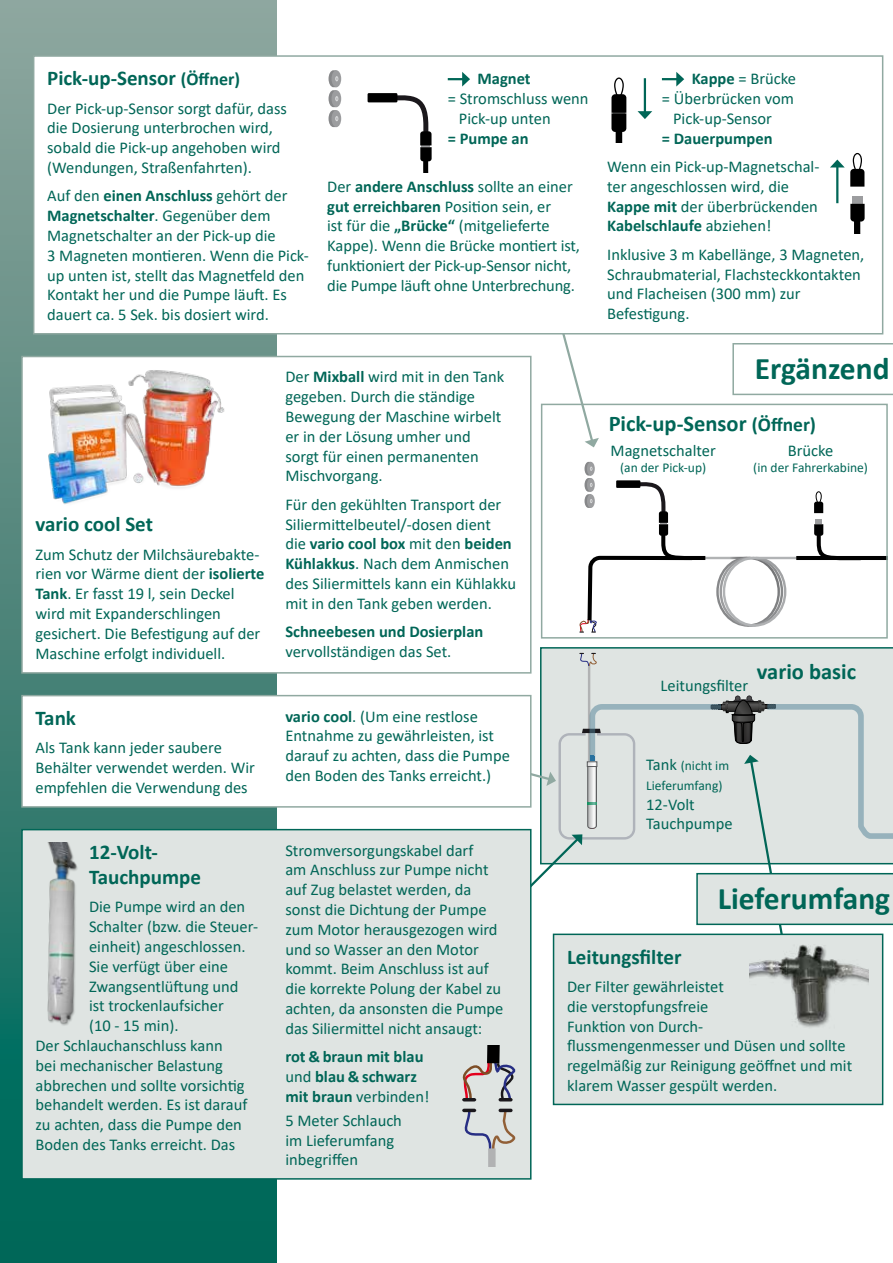
<style>
.page{position:relative;width:893px;height:1263px;background:#fff}
.page>*{position:absolute;margin:0;border:0;box-sizing:border-box;transform-origin:0 0}
.t1{font:700 31.5px "Calibri";color:#006657}
.t2{font:700 22.5px "Calibri";color:#006657}
.t3{font:700 21px/25.2px "Calibri";color:#006657}
.t4{font:16.5px/19.8px "Calibri";color:#006657}
.t5{font:700 16.5px/19.8px "Calibri";color:#006657}
.t6{font:13.5px/19.8px "Calibri";color:#006657}
.s1{font-size:18px}
.s2{font-weight:700}
.s3{font-size:19.5px}
.s4{font-size:16.5px}
.s5{font-weight:400}
</style>
<div class="page">
<div style="left:0;top:0;width:276px;height:1263px;background:linear-gradient(to bottom,#96a59e,#006455)"></div>
<div style="left:540px;top:647px;width:353px;height:48px;background:#dfe4e2"></div>
<hr style="left:754px;top:557px;width:49px;height:2px;background:#b1b3b5">
<svg style="left:715px;top:556px;width:73px;height:71px"></svg>
<hr style="left:796px;top:556px;width:91px;height:4px;background:#000">
<svg style="left:814px;top:491px;width:9px;height:22px"></svg>
<svg style="left:579px;top:462px;width:130px;height:171px"></svg>
<svg style="left:814px;top:520px;width:47px;height:41px"></svg>
<div style="left:541px;top:404px;width:347px;height:235px;border:2px solid #90a9a1"></div>
<div style="left:22px;top:356px;width:509px;height:317px;background:#fff"></div>
<div style="left:21px;top:356px;width:510px;height:318px;border:2px solid #90a9a1"></div>
<img style="left:48px;top:370px;width:177px;height:134px">
<div style="left:22px;top:830px;width:509px;height:349px;background:#dfe4e2"></div>
<div style="left:21px;top:829px;width:510px;height:350px;border:2px solid #006657"></div>
<svg style="left:463px;top:1108px;width:53px;height:40px"></svg>
<div style="left:488px;top:1148px;width:8px;height:18px;background:#b1b2b3"></div>
<hr style="left:462px;top:1109px;width:14px;height:3px;background:#1b181c;border-radius:2px">
<hr style="left:499px;top:1109px;width:14px;height:3px;background:#1b181c;border-radius:2px">
<svg style="left:462px;top:1046px;width:54px;height:56px"></svg>
<hr style="left:462px;top:1098px;width:14px;height:3px;background:#1b181c;border-radius:2px">
<hr style="left:499px;top:1098px;width:14px;height:3px;background:#1b181c;border-radius:2px">
<img style="left:47px;top:842px;width:31px;height:184px">
<div style="left:554px;top:934px;width:329px;height:170px;background:#dfe4e2"></div>
<div style="left:553px;top:933px;width:330px;height:172px;border:2px solid #006657"></div>
<img style="left:791px;top:983px;width:40px;height:45px">
<svg style="left:537px;top:334px;width:62px;height:113px"></svg>
<div style="left:34px;top:56px;width:849px;height:278px;background:#fff"></div>
<svg style="left:448px;top:72px;width:22px;height:15px"></svg>
<svg style="left:662px;top:72px;width:22px;height:15px"></svg>
<div style="left:33px;top:55px;width:850px;height:279px;border:2px solid #90a9a1"></div>
<svg style="left:369px;top:93px;width:63px;height:79px"></svg>
<div style="left:368px;top:93px;width:29px;height:9px;background:#000;border-radius:2px"></div>
<svg style="left:331px;top:90px;width:10px;height:17px"></svg>
<svg style="left:331px;top:110px;width:10px;height:17px"></svg>
<svg style="left:331px;top:70px;width:10px;height:17px"></svg>
<svg style="left:329px;top:70px;width:9px;height:57px"></svg>
<svg style="left:611px;top:77px;width:16px;height:66px"></svg>
<hr style="left:644px;top:78px;width:2px;height:35px;background:#006657">
<svg style="left:637px;top:111px;width:15px;height:8px"></svg>
<div style="left:852px;top:197px;width:11px;height:7px;background:#9c9d9f"></div>
<svg style="left:850px;top:204px;width:15px;height:29px"></svg>
<hr style="left:836px;top:166px;width:2px;height:37px;background:#006657">
<svg style="left:830px;top:152px;width:34px;height:35px"></svg>
<div style="left:22px;top:696px;width:509px;height:111px;background:#fff"></div>
<div style="left:21px;top:695px;width:510px;height:113px;border:2px solid #90a9a1"></div>
<svg style="left:732px;top:343px;width:161px;height:52px"></svg>
<svg style="left:447px;top:695px;width:446px;height:288px"></svg>
<p class="t3" style="left:47px;top:65px;width:194px">Pick-up-Sensor <span class="s1">(Öffner)</span></p>
<p class="t4" style="left:47px;top:98px;width:241px">Der Pick-up-Sensor sorgt dafür, dass die Dosierung unterbrochen wird, sobald die Pick-up angehoben wird (Wendungen, Straßenfahrten).</p>
<p class="t4" style="left:47px;top:185px;width:263px">Auf den <span class="s2">einen Anschluss</span> gehört der <span class="s2">Magnetschalter</span>. Gegenüber dem Magnetschalter an der Pick-up die<br>3 Magneten montieren. Wenn die Pick&shy;up unten ist, stellt das Magnetfeld den Kontakt her und die Pumpe läuft. Es dauert ca. 5 Sek. bis dosiert wird.</p>
<p class="t5" style="left:478px;top:69px;width:55px">Magnet</p>
<p class="t4" style="left:459px;top:88px;width:131px;text-indent:-11px">= Stromschluss wenn<br>Pick-up unten</p>
<p class="t5" style="left:448px;top:128px;width:82px">= Pumpe an</p>
<p class="t4" style="left:327px;top:176px;width:254px">Der <span class="s2">andere Anschluss</span> sollte an einer <span class="s2">gut erreichbaren</span> Position sein, er<br>ist für die <span class="s2">„Brücke“</span> (mitgelieferte Kappe). Wenn die Brücke montiert ist, funktioniert der Pick-up-Sensor nicht, die Pumpe läuft ohne Unterbrechung.</p>
<p class="t3" style="left:36px;top:511px;width:119px">vario cool Set</p>
<p class="t4" style="left:36px;top:544px;width:230px">Zum Schutz der Milchsäurebakte&shy;rien vor Wärme dient der <span class="s2">isolierte<br>Tank</span>. Er fasst 19 l, sein Deckel wird mit Expanderschlingen gesichert. Die Befestigung auf der<br>Maschine erfolgt individuell.</p>
<p class="t3" style="left:36px;top:705px;width:42px">Tank</p>
<p class="t4" style="left:36px;top:737px;width:221px">Als Tank kann jeder saubere<br>Behälter verwendet werden. Wir empfehlen die Verwendung des</p>
<p class="t4" style="left:285px;top:367px;width:220px">Der <span class="s2">Mixball</span> wird mit in den Tank gegeben. Durch die ständige<br>Bewegung der Maschine wirbelt er in der Lösung umher und sorgt für einen permanenten<br>Mischvorgang.</p>
<p class="t4" style="left:285px;top:494px;width:232px">Für den gekühlten Transport der<br>Siliermittelbeutel/-dosen dient<br>die <span class="s2">vario cool box</span> mit den <span class="s2">beiden<br>Kühlakkus</span>. Nach dem Anmischen des Siliermittels kann ein Kühlakku mit in den Tank geben werden.</p>
<p class="t5" style="left:285px;top:621px;width:199px">Schneebesen und Dosierplan</p>
<p class="t4" style="left:285px;top:641px;width:167px">vervollständigen das Set.</p>
<p class="t4" style="left:285px;top:706px;width:226px"><span class="s2">vario cool</span>. (Um eine restlose<br>Entnahme zu gewährleisten, ist darauf zu achten, dass die Pumpe den Boden des Tanks erreicht.)</p>
<p class="t4" style="left:692px;top:69px;width:106px"><span class="s2">Kappe</span> = Brücke</p>
<p class="t4" style="left:662px;top:88px;width:133px">= Überbrücken vom</p>
<p class="t4" style="left:673px;top:108px;width:100px">Pick-up-Sensor</p>
<p class="t5" style="left:662px;top:128px;width:112px">= Dauerpumpen</p>
<p class="t4" style="left:607px;top:156px;width:214px">Wenn ein Pick-up-Magnetschal&shy;ter angeschlossen wird, die<br><span class="s2">Kappe mit</span> der überbrückenden<br><span class="s2">Kabelschlaufe</span> abziehen!</p>
<p class="t4" style="left:607px;top:244px;width:259px">Inklusive 3 m Kabellänge, 3 Magneten,<br>Schraubmaterial, Flachsteckkontakten und Flacheisen (300 mm) zur<br>Befestigung.</p>
<h1 class="t1" style="left:755px;top:347px;width:136px">Ergänzend</h1>
<h2 class="t2" style="left:609px;top:408px;width:209px">Pick-up-Sensor <span class="s3">(Öffner)</span></h2>
<p class="t4" style="left:611px;top:440px;width:107px">Magnetschalter</p>
<p class="t6" style="left:620px;top:458px;width:88px">(an der Pick-up)</p>
<p class="t4" style="left:788px;top:440px;width:47px">Brücke</p>
<p class="t6" style="left:753px;top:458px;width:116px">(in der Fahrerkabine)</p>
<p class="t4" style="left:660px;top:675px;width:89px">Leitungsfilter</p>
<h2 class="t2" style="left:757px;top:655px;width:101px">vario basic</h2>
<p class="t6" style="left:646px;top:755px;width:84px"><span class="s4">Tank</span> (nicht im<br>Lieferumfang)</p>
<p class="t4" style="left:646px;top:794px;width:88px">12-Volt<br>Tauchpumpe</p>
<p class="t3" style="left:89px;top:839px;width:113px">12-Volt-<br>Tauchpumpe</p>
<p class="t4" style="left:89px;top:897px;width:158px">Die Pumpe wird an den</p>
<p class="t4" style="left:89px;top:916px;width:171px">Schalter (bzw. die Steuer-</p>
<p class="t4" style="left:89px;top:936px;width:158px">einheit) angeschlossen.</p>
<p class="t4" style="left:89px;top:956px;width:140px">Sie verfügt über eine</p>
<p class="t4" style="left:89px;top:976px;width:151px">Zwangsentlüftung und</p>
<p class="t4" style="left:89px;top:996px;width:136px">ist trockenlaufsicher</p>
<p class="t4" style="left:89px;top:1015px;width:91px">(10 - 15 min).</p>
<p class="t4" style="left:36px;top:1035px;width:189px">Der Schlauchanschluss kann</p>
<p class="t4" style="left:36px;top:1055px;width:189px">bei mechanischer Belastung</p>
<p class="t4" style="left:36px;top:1075px;width:211px">abbrechen und sollte vorsichtig</p>
<p class="t4" style="left:36px;top:1095px;width:214px">behandelt werden. Es ist darauf</p>
<p class="t4" style="left:36px;top:1114px;width:208px">zu achten, dass die Pumpe den</p>
<p class="t4" style="left:36px;top:1134px;width:201px">Boden des Tanks erreicht. Das</p>
<p class="t4" style="left:285px;top:840px;width:220px">Stromversorgungskabel darf<br>am Anschluss zur Pumpe nicht auf Zug belastet werden, da sonst die Dichtung der Pumpe zum Motor herausgezogen wird und so Wasser an den Motor kommt. Beim Anschluss ist auf die korrekte Polung der Kabel zu achten, da ansonsten die Pumpe das Siliermittel nicht ansaugt:</p>
<p class="t5" style="left:285px;top:1046px;width:146px">rot &amp; braun mit blau <span class="s5">und</span> blau &amp; schwarz mit braun <span class="s5">verbinden!</span></p>
<p class="t4" style="left:285px;top:1110px;width:118px">5 Meter Schlauch im Lieferumfang inbegriffen</p>
<h1 class="t1" style="left:718px;top:876px;width:174px">Lieferumfang</h1>
<p class="t3" style="left:567px;top:944px;width:116px">Leitungsfilter</p>
<p class="t4" style="left:567px;top:976px;width:287px">Der Filter gewährleistet<br>die verstopfungsfreie<br>Funktion von Durch-<br>flussmengenmesser und Düsen und sollte regelmäßig zur Reinigung geöffnet und mit klarem Wasser gespült werden.</p>
</div>
